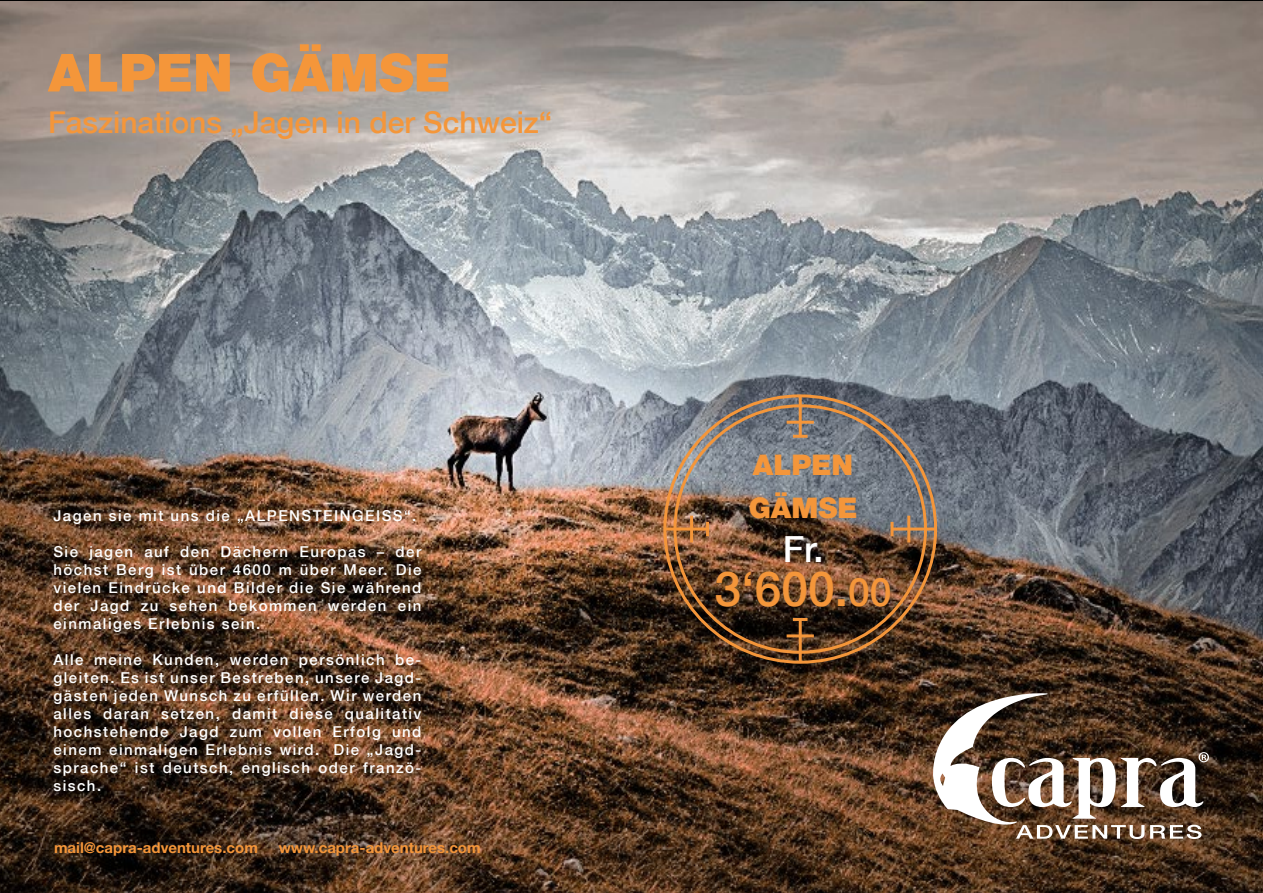
<style>
.page{position:relative;width:1263px;height:893px;background:#fff}
.page>*{position:absolute;margin:0;border:0;box-sizing:border-box;transform-origin:0 0}
.t1{font:900 52.5px "Helvetica Neue LT Std";color:#f4963a}
.t2{font:500 48px "Helvetica Neue LT Std";color:#f4963a}
.t3{font:500 36px "Helvetica Neue LT Std";color:#fff}
.t4{font:500 30px "Helvetica Neue LT Std";color:#f4963a}
.t5{font:900 28.5px/43.2px "Helvetica Neue LT Std";color:#f4963a}
.t6{font:500 15px/18px "Helvetica Neue LT Std";letter-spacing:.1em;color:#fff;text-align:justify}
.t7{font:700 15px "Helvetica Neue LT Std";color:#f4963a}
.s1{font-size:39px}
</style>
<div class="page">
<img style="left:0;top:1px;width:1263px;height:892px">
<svg style="left:930px;top:693px;width:279px;height:146px"></svg>
<hr style="left:799px;top:397px;width:3px;height:40px;background:#f4963a">
<hr style="left:787px;top:421px;width:27px;height:3px;background:#f4963a">
<hr style="left:793px;top:435px;width:14px;height:3px;background:#f4963a">
<hr style="left:799px;top:620px;width:3px;height:41px;background:#f4963a">
<hr style="left:787px;top:634px;width:27px;height:3px;background:#f4963a">
<hr style="left:793px;top:618px;width:14px;height:3px;background:#f4963a">
<hr style="left:893px;top:528px;width:42px;height:3px;background:#f4963a">
<hr style="left:907px;top:516px;width:3px;height:26px;background:#f4963a">
<hr style="left:890px;top:522px;width:3px;height:14px;background:#f4963a">
<hr style="left:665px;top:528px;width:42px;height:3px;background:#f4963a">
<hr style="left:690px;top:516px;width:3px;height:26px;background:#f4963a">
<hr style="left:706px;top:522px;width:3px;height:14px;background:#f4963a">
<h1 class="t1" style="left:48px;top:41px;width:404px">ALPEN GÄMSE</h1>
<h3 class="t4" style="left:48px;top:105px;width:506px">Faszinations „Jagen in der Schweiz“</h3>
<p class="t6" style="left:53px;top:506px;width:365px">Jagen sie mit uns die „ALPENSTEINGEISS“.</p>
<p class="t6" style="left:53px;top:542px;width:369px">Sie jagen auf den Dächern Europas – der höchst Berg ist über 4600 m über Meer. Die vielen Eindrücke und Bilder die Sie während der Jagd zu sehen bekommen werden ein einmaliges Erlebnis sein.</p>
<p class="t6" style="left:53px;top:650px;width:369px">Alle meine Kunden, werden persönlich be&shy;gleiten. Es ist unser Bestreben, unsere Jagd&shy;gästen jeden Wunsch zu erfüllen. Wir werden alles daran setzen, damit diese qualitativ hochstehende Jagd zum vollen Erfolg und einem einmaligen Erlebnis wird. Die „Jagd&shy;sprache“ ist deutsch, englisch oder franzö&shy;sisch.</p>
<p class="t7" style="left:54px;top:839px;width:205px">mail@capra-adventures.com</p>
<p class="t7" style="left:279px;top:839px;width:203px">www.capra-adventures.com</p>
<h3 class="t5" style="left:749px;top:443px;width:110px">ALPEN<br>GÄMSE</h3>
<h3 class="t3" style="left:783px;top:527px;width:42px">Fr.</h3>
<h2 class="t2" style="left:715px;top:560px;width:178px">3‘600.<span class="s1">00</span></h2>
</div>
